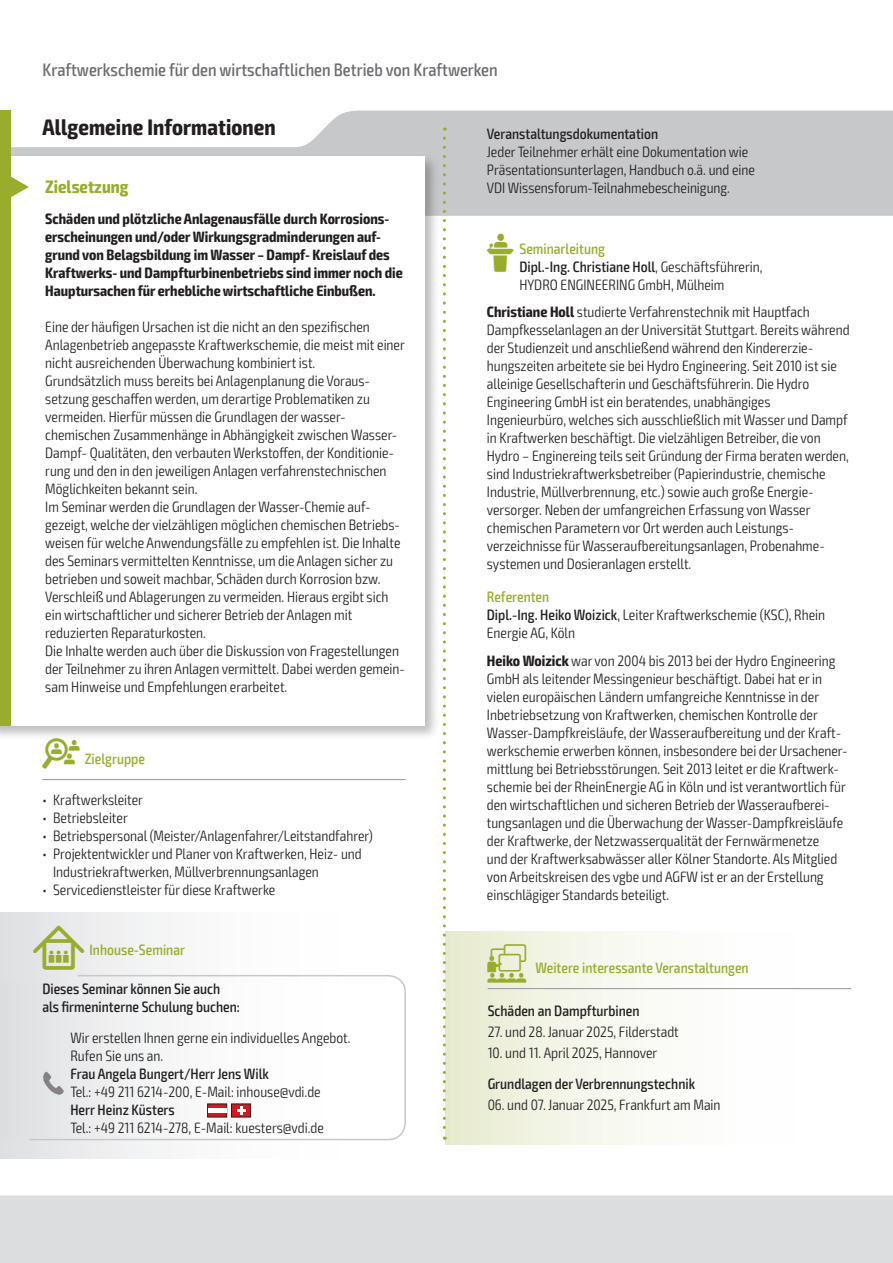
<style>
.page{position:relative;width:893px;height:1263px;background:#fff}
.page>*{position:absolute;margin:0;border:0;box-sizing:border-box;transform-origin:0 0}
.t1{font:700 condensed 22.5px "Exo 2";letter-spacing:.005em;color:#231f20}
.t2{font:500 condensed 18px "Exo 2";color:#6c6d70}
.t3{font:700 condensed 18px "Exo 2";color:#9aac2c}
.t4{font:300 condensed 15px/18px "Exo 2";color:#231f20}
.t5{font:700 condensed 15px/18px "Exo 2";color:#231f20}
.t6{font:500 condensed 15px/18px "Exo 2";color:#231f20}
.t7{font:500 condensed 15px "Exo 2";color:#9aac2c}
.s1{font-family:"VDI Iconset S4 A Regular";font-weight:400;font-stretch:normal}
.s2{font-family:"VDI Iconset S4 A Regular";font-weight:400;font-stretch:normal;font-size:15.45px}
.s3{font-weight:700}
.s4{font-weight:500}
.s5{font-family:"VDI Iconset S4 A Regular";font-weight:400;font-stretch:normal;font-size:19.5px}
</style>
<div class="page">
<div style="left:0;top:1195px;width:893px;height:68px;background:#dcdddf"></div>
<svg style="left:11px;top:111px;width:881px;height:105px;fill:#c7c8ca"></svg>
<hr style="left:892px;top:111px;width:1px;height:105px;background:#9aac2c">
<div style="left:0;top:111px;width:11px;height:63px;background:#9aac2c"></div>
<div style="left:445px;top:931px;width:406px;height:213px;background:linear-gradient(to right,#ebeed7,#fff)"></div>
<hr style="left:488px;top:988px;width:363px;height:1px;background:#939598">
<hr style="left:42px;top:779px;width:364px;height:1px;background:#939598">
<div style="left:0;top:153px;width:440px;height:588px;background:#231f20;opacity:.3"></div>
<div style="left:0;top:156px;width:424px;height:569px;background:#fff"></div>
<div style="left:0;top:156px;width:11px;height:569px;background:#9aac2c"></div>
<svg style="left:11px;top:176px;width:18px;height:21px"></svg>
<div style="left:0;top:912px;width:406px;height:247px;background:linear-gradient(to right,#e4e5e7,#fff)"></div>
<svg style="left:29px;top:974px;width:377px;height:167px"></svg>
<div style="left:0;top:984px;width:383px;height:152px;background:linear-gradient(to right,#e3e3e5,#fff)"></div>
<svg style="left:207px;top:1103px;width:44px;height:14px"></svg>
<hr style="left:208px;top:1108px;width:18px;height:4px;background:#fff">
<svg style="left:43px;top:1072px;width:21px;height:23px"></svg>
<svg style="left:443px;top:138px;width:3px;height:1002px"></svg>
<p class="t2" style="left:43px;top:59px;width:457px">Kraftwerkschemie für den wirtschaftlichen Betrieb von Kraftwerken</p>
<h1 class="t1" style="left:43px;top:113px;width:235px">Allgemeine Informationen</h1>
<p class="t6" style="left:487px;top:125px;width:173px">Veranstaltungsdokumentation</p>
<p class="t4" style="left:487px;top:143px;width:270px">Jeder Teilnehmer erhält eine Dokumentation wie<br>Präsentationsunterlagen, Handbuch o.ä. und eine<br>VDI Wissensforum-Teilnahmebescheinigung.</p>
<p class="t3" style="left:45px;top:176px;width:85px">Zielsetzung</p>
<p class="t5" style="left:45px;top:210px;width:359px">Schäden und plötzliche Anlagenausfälle durch Korrosions&shy;erscheinungen und/oder Wirkungsgradminderungen auf&shy;grund von Belagsbildung im Wasser – Dampf- Kreislauf des Kraftwerks- und Dampfturbinenbetriebs sind immer noch die Hauptursachen für erhebliche wirtschaftliche Einbußen.</p>
<p class="t4" style="left:45px;top:318px;width:361px">Eine der häufigen Ursachen ist die nicht an den spezifischen Anlagenbetrieb angepasste Kraftwerkschemie, die meist mit einer nicht ausreichenden Überwachung kombiniert ist.<br>Grundsätzlich muss bereits bei Anlagenplanung die Voraus&shy;setzung geschaffen werden, um derartige Problematiken zu vermeiden. Hierfür müssen die Grundlagen der wasser&shy;chemischen Zusammenhänge in Abhängigkeit zwischen Wasser-Dampf- Qualitäten, den verbauten Werkstoffen, der Konditionie&shy;rung und den in den jeweiligen Anlagen verfahrenstechnischen Möglichkeiten bekannt sein.<br>Im Seminar werden die Grundlagen der Wasser-Chemie auf&shy;gezeigt, welche der vielzähligen möglichen chemischen Betriebs&shy;weisen für welche Anwendungsfälle zu empfehlen ist. Die Inhalte des Seminars vermittelten Kenntnisse, um die Anlagen sicher zu betrieben und soweit machbar, Schäden durch Korrosion bzw.<br>Verschleiß und Ablagerungen zu vermeiden. Hieraus ergibt sich ein wirtschaftlicher und sicherer Betrieb der Anlagen mit reduzierten Reparaturkosten.<br>Die Inhalte werden auch über die Diskussion von Fragestellungen der Teilnehmer zu ihren Anlagen vermittelt. Dabei werden gemein&shy;sam Hinweise und Empfehlungen erarbeitet.</p>
<p class="t7" style="left:42px;top:750px;width:104px"><span class="s1">Z</span> Zielgruppe</p>
<p class="t4" style="left:43px;top:791px;width:102px">• Kraftwerksleiter</p>
<p class="t4" style="left:43px;top:809px;width:87px">• Betriebsleiter</p>
<p class="t4" style="left:43px;top:827px;width:332px">• Betriebspersonal (Meister/Anlagenfahrer/Leitstandfahrer)</p>
<p class="t4" style="left:53px;top:845px;width:310px;text-indent:-11px">• Projektentwickler und Planer von Kraftwerken, Heiz- und<br>Industriekraftwerken, Müllverbrennungsanlagen</p>
<p class="t4" style="left:43px;top:881px;width:234px">• Servicedienstleister für diese Kraftwerke</p>
<p class="t7" style="left:33px;top:941px;width:153px"><span class="s2">I</span> Inhouse-Seminar</p>
<p class="t6" style="left:42px;top:980px;width:199px">Dieses Seminar können Sie auch als firmeninterne Schulung buchen:</p>
<p class="t4" style="left:70px;top:1029px;width:282px">Wir erstellen Ihnen gerne ein individuelles Angebot.<br>Rufen Sie uns an.</p>
<p class="t6" style="left:70px;top:1065px;width:200px">Frau Angela Bungert/Herr Jens Wilk</p>
<p class="t4" style="left:70px;top:1083px;width:252px">Tel.: +49 211 6214-200, E-Mail: inhouse@vdi.de</p>
<p class="t6" style="left:70px;top:1101px;width:106px">Herr Heinz Küsters</p>
<p class="t4" style="left:70px;top:1119px;width:255px">Tel.: +49 211 6214-278, E-Mail: kuesters@vdi.de</p>
<p class="t7" style="left:487px;top:240px;width:120px"><span class="s1">L</span> Seminarleitung</p>
<p class="t4" style="left:487px;top:303px;width:364px"><span class="s3">Christiane Holl</span> studierte Verfahrenstechnik mit Hauptfach Dampfkesselanlagen an der Universität Stuttgart. Bereits während der Studienzeit und anschließend während den Kindererzie&shy;hungszeiten arbeitete sie bei Hydro Engineering. Seit 2010 ist sie alleinige Gesellschafterin und Geschäftsführerin. Die Hydro Engineering GmbH ist ein beratendes, unabhängiges Ingenieurbüro, welches sich ausschließlich mit Wasser und Dampf in Kraftwerken beschäftigt. Die vielzähligen Betreiber, die von Hydro – Enginereing teils seit Gründung der Firma beraten werden, sind Industriekraftwerksbetreiber (Papierindustrie, chemische Industrie, Müllverbrennung, etc.) sowie auch große Energie&shy;versorger. Neben der umfangreichen Erfassung von Wasser chemischen Parametern vor Ort werden auch Leistungs&shy;verzeichnisse für Wasseraufbereitungsanlagen, Probenahme&shy;systemen und Dosieranlagen erstellt.</p>
<p class="t4" style="left:519px;top:258px;width:245px"><span class="s4">Dipl.-Ing. Christiane Holl</span>, Geschäftsführerin,<br>HYDRO ENGINEERING GmbH, Mülheim</p>
<p class="t7" style="left:487px;top:588px;width:64px">Referenten</p>
<p class="t4" style="left:487px;top:606px;width:340px"><span class="s4">Dipl.-Ing. Heiko Woizick</span>, Leiter Kraftwerkschemie (KSC), Rhein<br>Energie AG, Köln</p>
<p class="t4" style="left:487px;top:652px;width:362px"><span class="s3">Heiko Woizick</span> war von 2004 bis 2013 bei der Hydro Engineering GmbH als leitender Messingenieur beschäftigt. Dabei hat er in vielen europäischen Ländern umfangreiche Kenntnisse in der Inbetriebsetzung von Kraftwerken, chemischen Kontrolle der Wasser-Dampfkreisläufe, der Wasseraufbereitung und der Kraft&shy;werkschemie erwerben können, insbesondere bei der Ursachener&shy;mittlung bei Betriebsstörungen. Seit 2013 leitet er die Kraftwerk&shy;schemie bei der RheinEnergie AG in Köln und ist verantwortlich für den wirtschaftlichen und sicheren Betrieb der Wasseraufberei&shy;tungsanlagen und die Überwachung der Wasser-Dampfkreisläufe der Kraftwerke, der Netzwasserqualität der Fernwärmenetze<br>und der Kraftwerksabwässer aller Kölner Standorte. Als Mitglied von Arbeitskreisen des vgbe und AGFW ist er an der Erstellung einschlägiger Standards beteiligt.</p>
<p class="t7" style="left:488px;top:959px;width:263px"><span class="s5">W</span> Weitere interessante Veranstaltungen</p>
<p class="t6" style="left:488px;top:1002px;width:153px">Schäden an Dampfturbinen</p>
<p class="t4" style="left:488px;top:1023px;width:193px">27. und 28. Januar 2025, Filderstadt</p>
<p class="t4" style="left:488px;top:1044px;width:171px">10. und 11. April 2025, Hannover</p>
<p class="t6" style="left:488px;top:1075px;width:209px">Grundlagen der Verbrennungstechnik</p>
<p class="t4" style="left:488px;top:1096px;width:234px">06. und 07. Januar 2025, Frankfurt am Main</p>
</div>
